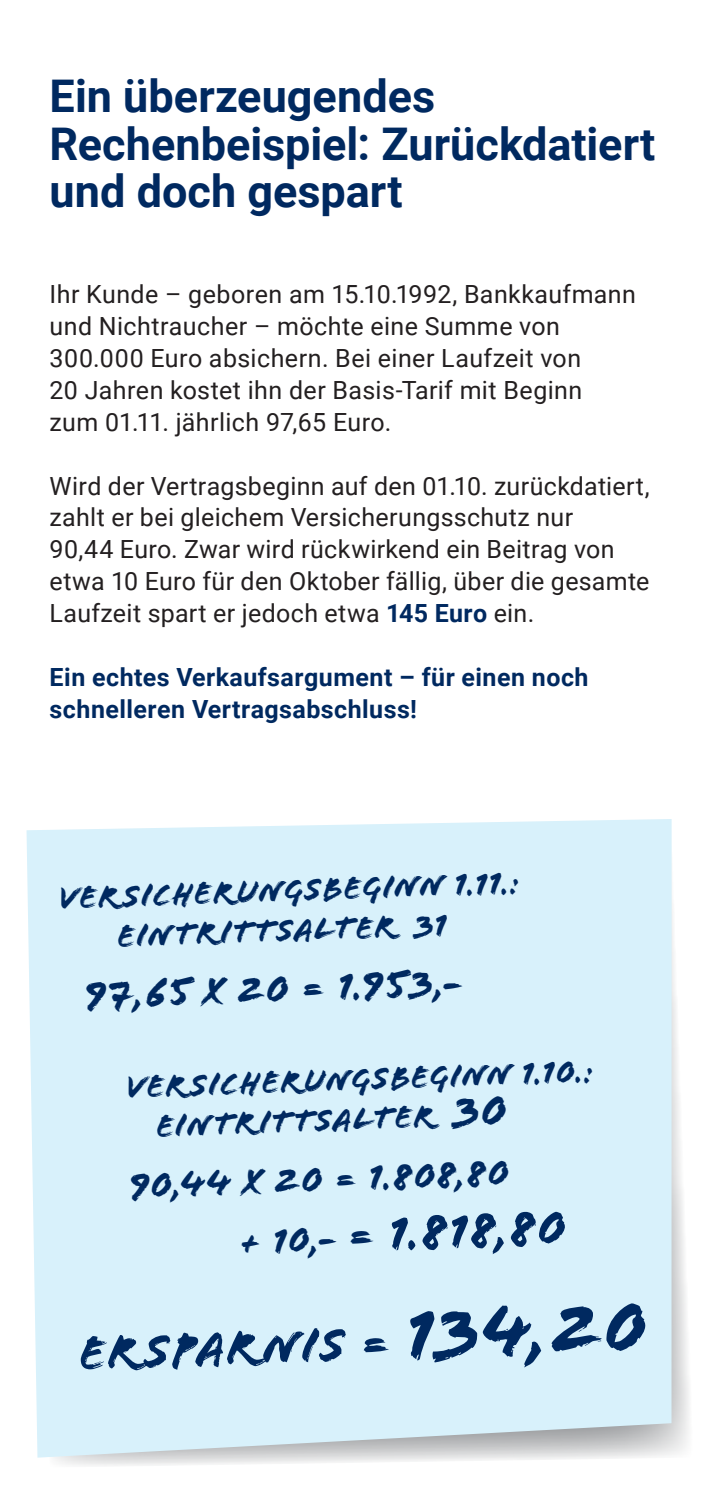
<style>
.page{position:relative;width:709px;height:1489px;background:#fff}
.page>*{position:absolute;margin:0;border:0;box-sizing:border-box;transform-origin:0 0}
.HL_Copy{font:50px "Flood Std";color:#002960}
.HL_HEAD_18{font:700 45px/47.8px "Roboto";color:#002960}
.HL_Copy-2{font:40px "Flood Std";color:#002960}
.HL_Copy-3{font:37.5px "Flood Std";color:#002960}
.HL_Copy-4{font:33.25px "Flood Std";color:#002960}
.HL_Copy-5{font:25px/32px "Roboto";letter-spacing:.015em;color:#231f20}
.HL_Copy-6{font:700 25px/32px "Roboto";letter-spacing:.02em;color:#002960}
.s1{font-weight:700;color:#002960}
.s2{font-size:45px}
.s3{font-size:37.5px}
.s4{font-size:75px}
</style>
<div class="page">
<svg style="left:37px;top:819px;width:652px;height:647px"></svg>
<div style="left:27px;top:819px;width:644px;height:638px;background:#d8f1fb"></div>
<p class="HL_HEAD_18" style="left:50px;top:70px;width:607px">Ein überzeugendes<br>Rechenbeispiel: Zurückdatiert und doch gespart</p>
<p class="HL_Copy-5" style="left:50px;top:277px;width:588px">Ihr Kunde – geboren am 15.10.1992, Bankkaufmann und Nichtraucher – möchte eine Summe von 300.000 Euro absichern. Bei einer Laufzeit von<br>20 Jahren kostet ihn der Basis-Tarif mit Beginn zum 01.11. jährlich 97,65 Euro.</p>
<p class="HL_Copy-5" style="left:50px;top:468px;width:601px">Wird der Vertragsbeginn auf den 01.10. zurückdatiert, zahlt er bei gleichem Versicherungsschutz nur<br>90,44 Euro. Zwar wird rückwirkend ein Beitrag von etwa 10 Euro für den Oktober fällig, über die gesamte Laufzeit spart er jedoch etwa <span class="s1">145 Euro</span> ein.</p>
<p class="HL_Copy-6" style="left:50px;top:660px;width:540px">Ein echtes Verkaufsargument – für einen noch schnelleren Vertragsabschluss!</p>
<p class="HL_Copy-4" style="left:58px;top:879px;width:463px;rotate:-2deg">Versicherungsbeginn 1.11.:</p>
<p class="HL_Copy-4" style="left:116px;top:917px;width:332px;rotate:-2deg">Eintrittsalter 31</p>
<p class="HL_Copy-2" style="left:84px;top:972px;width:379px;rotate:-2deg">97,65 x 20 = 1.953,-</p>
<p class="HL_Copy-4" style="left:126px;top:1067px;width:469px;rotate:-2deg">Versicherungsbeginn 1.10.:</p>
<p class="HL_Copy-4" style="left:155px;top:1106px;width:353px;rotate:-2deg">Eintrittsalter <span class="s2">30</span></p>
<p class="HL_Copy-3" style="left:129px;top:1164px;width:381px;rotate:-2deg">90,44 x 20 = 1.808,80</p>
<p class="HL_Copy" style="left:237px;top:1209px;width:330px;rotate:-2deg"><span class="s3">+ 10,-</span> <span class="s2">=</span> 1.818,80</p>
<p class="HL_Copy" style="left:78px;top:1324px;width:571px;rotate:-2deg">ERSPARNIS = <span class="s4">134,20</span></p>
</div>
